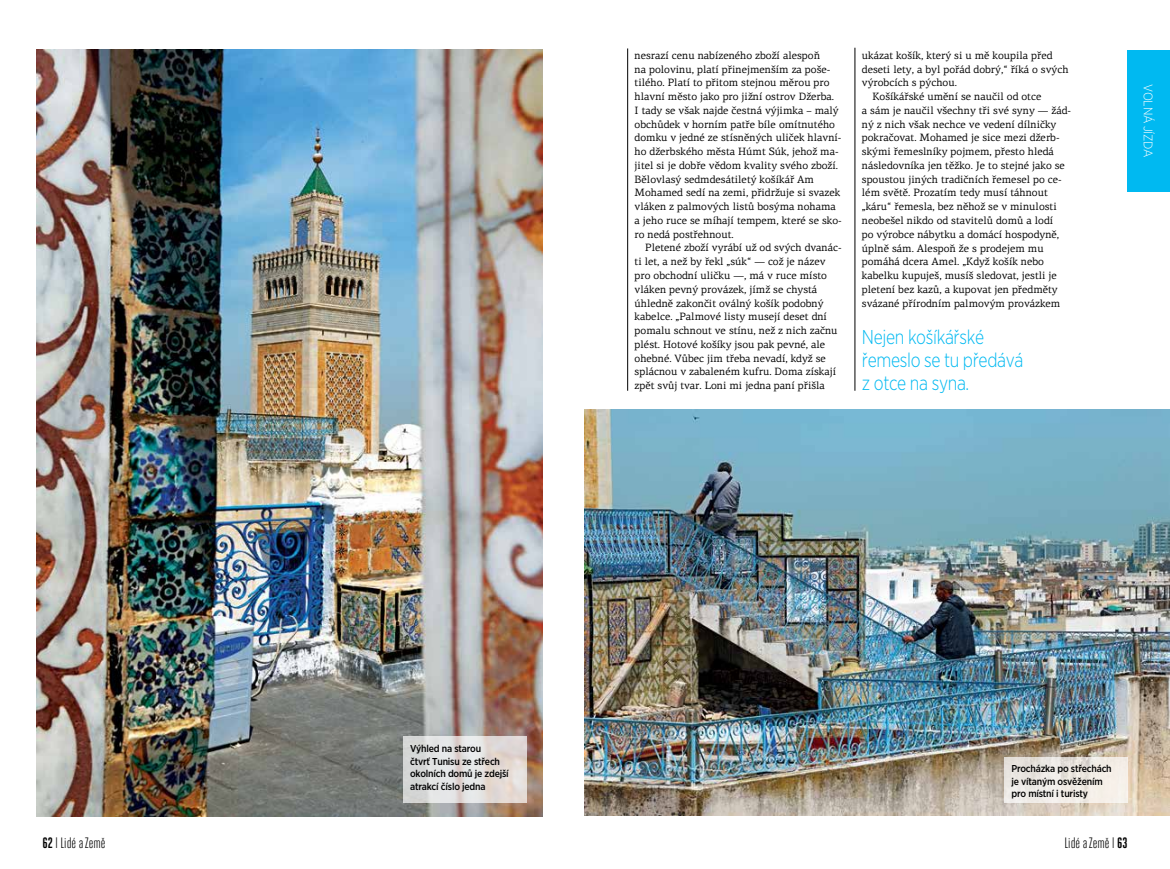
<style>
.page{position:relative;width:1170px;height:869px;background:#fff}
.page>*{position:absolute;margin:0;border:0;box-sizing:border-box;transform-origin:0 0}
.t1{font:300 20px/22.5px "Gotham Narrow";letter-spacing:-.02em;color:#00b9f1;scale:.9 1}
.t2{font:15px "Heroic Condensed";color:#000}
.t3{font:300 12.5px "Gotham Narrow";letter-spacing:-.02em;color:#fff}
.t4{font:10.62px/13.8px "PF Centro Serif Pro";color:#000}
.t5{font:500 10px/12.5px "Gotham Narrow";letter-spacing:-.02em;color:#000}
.s1{font-weight:700}
</style>
<div class="page">
<div style="left:1127px;top:50px;width:42px;height:141px;background:#00b9f1"></div>
<hr style="left:627px;top:48px;width:1px;height:342px;background:#000">
<hr style="left:854px;top:48px;width:1px;height:342px;background:#000">
<img style="left:37px;top:50px;width:505px;height:766px">
<img style="left:585px;top:409px;width:584px;height:406px">
<svg style="left:1004px;top:756px;width:123px;height:46px;background:#ece7e1"></svg>
<svg style="left:403px;top:735px;width:123px;height:67px;background:#dfdcda"></svg>
<p class="t4" style="left:634px;top:48px;width:209px">nesrazí cenu nabízeného zboží alespoň<br>na polovinu, platí přinejmenším za poše&shy;tilého. Platí to přitom stejnou měrou pro hlavní město jako pro jižní ostrov Džerba.<br>I tady se však najde čestná výjimka – malý obchůdek v horním patře bíle omítnutého domku v jedné ze stísněných uliček hlavní&shy;ho džerbského města Húmt Súk, jehož ma&shy;jitel si je dobře vědom kvality svého zboží.<br>Bělovlasý sedmdesátiletý košíkář Am Mohamed sedí na zemi, přidržuje si svazek vláken z palmových listů bosýma nohama a jeho ruce se míhají tempem, které se sko&shy;ro nedá postřehnout.</p>
<p class="t4" style="left:634px;top:241px;width:208px;text-indent:11px">Pletené zboží vyrábí už od svých dvanác&shy;ti let, a než by řekl „súk“ — což je název pro obchodní uličku —, má v ruce místo vláken pevný provázek, jímž se chystá úhledně zakončit oválný košík podobný kabelce. „Palmové listy musejí deset dní pomalu schnout ve stínu, než z nich začnu plést. Hotové košíky jsou pak pevné, ale ohebné. Vůbec jim třeba nevadí, když se splácnou v zabaleném kufru. Doma získají zpět svůj tvar. Loni mi jedna paní přišla</p>
<p class="t4" style="left:861px;top:48px;width:192px">ukázat košík, který si u mě koupila před</p>
<p class="t4" style="left:861px;top:62px;width:208px">deseti lety, a byl pořád dobrý,“ říká o svých</p>
<p class="t4" style="left:861px;top:76px;width:97px">výrobcích s pýchou.</p>
<p class="t4" style="left:872px;top:90px;width:170px">Košíkářské umění se naučil od otce</p>
<p class="t4" style="left:861px;top:103px;width:211px">a sám je naučil všechny tři své syny — žád-</p>
<p class="t4" style="left:861px;top:117px;width:196px">ný z nich však nechce ve vedení dílničky</p>
<p class="t4" style="left:861px;top:131px;width:199px">pokračovat. Mohamed je sice mezi džerb-</p>
<p class="t4" style="left:861px;top:145px;width:193px">skými řemeslníky pojmem, přesto hledá</p>
<p class="t4" style="left:861px;top:158px;width:204px">následovníka jen těžko. Je to stejné jako se</p>
<p class="t4" style="left:861px;top:172px;width:201px">spoustou jiných tradičních řemesel po ce-</p>
<p class="t4" style="left:861px;top:186px;width:187px">lém světě. Prozatím tedy musí táhnout</p>
<p class="t4" style="left:861px;top:200px;width:196px">„káru“ řemesla, bez něhož se v minulosti</p>
<p class="t4" style="left:861px;top:213px;width:193px">neobešel nikdo od stavitelů domů a lodí</p>
<p class="t4" style="left:861px;top:227px;width:199px">po výrobce nábytku a domácí hospodyně,</p>
<p class="t4" style="left:861px;top:241px;width:183px">úplně sám. Alespoň že s prodejem mu</p>
<p class="t4" style="left:861px;top:255px;width:184px">pomáhá dcera Amel. „Když košík nebo</p>
<p class="t4" style="left:861px;top:268px;width:196px">kabelku kupuješ, musíš sledovat, jestli je</p>
<p class="t4" style="left:861px;top:282px;width:197px">pletení bez kazů, a kupovat jen předměty</p>
<p class="t4" style="left:861px;top:296px;width:200px">svázané přírodním palmovým provázkem</p>
<h1 class="t1" style="left:861px;top:325px;width:181px">N ejen košíkářské řemeslo se tu předává z otce na syna.</h1>
<p class="t3" style="left:1155px;top:84px;width:75px;rotate:90deg">volná jízda</p>
<p class="t5" style="left:410px;top:742px;width:100px">Výhled na starou<br>čtvrť Tunisu ze střech okolních domů je zdejší atrakcí číslo jedna</p>
<p class="t5" style="left:1011px;top:761px;width:102px">Procházka po střechách je vítaným osvěžením pro místní i turisty</p>
<h2 class="t2" style="left:43px;top:834px;width:64px"><span class="s1">62</span> l Lidé a Země</h2>
<h2 class="t2" style="left:1064px;top:834px;width:64px">Lidé a Země l <span class="s1">63</span></h2>
</div>
